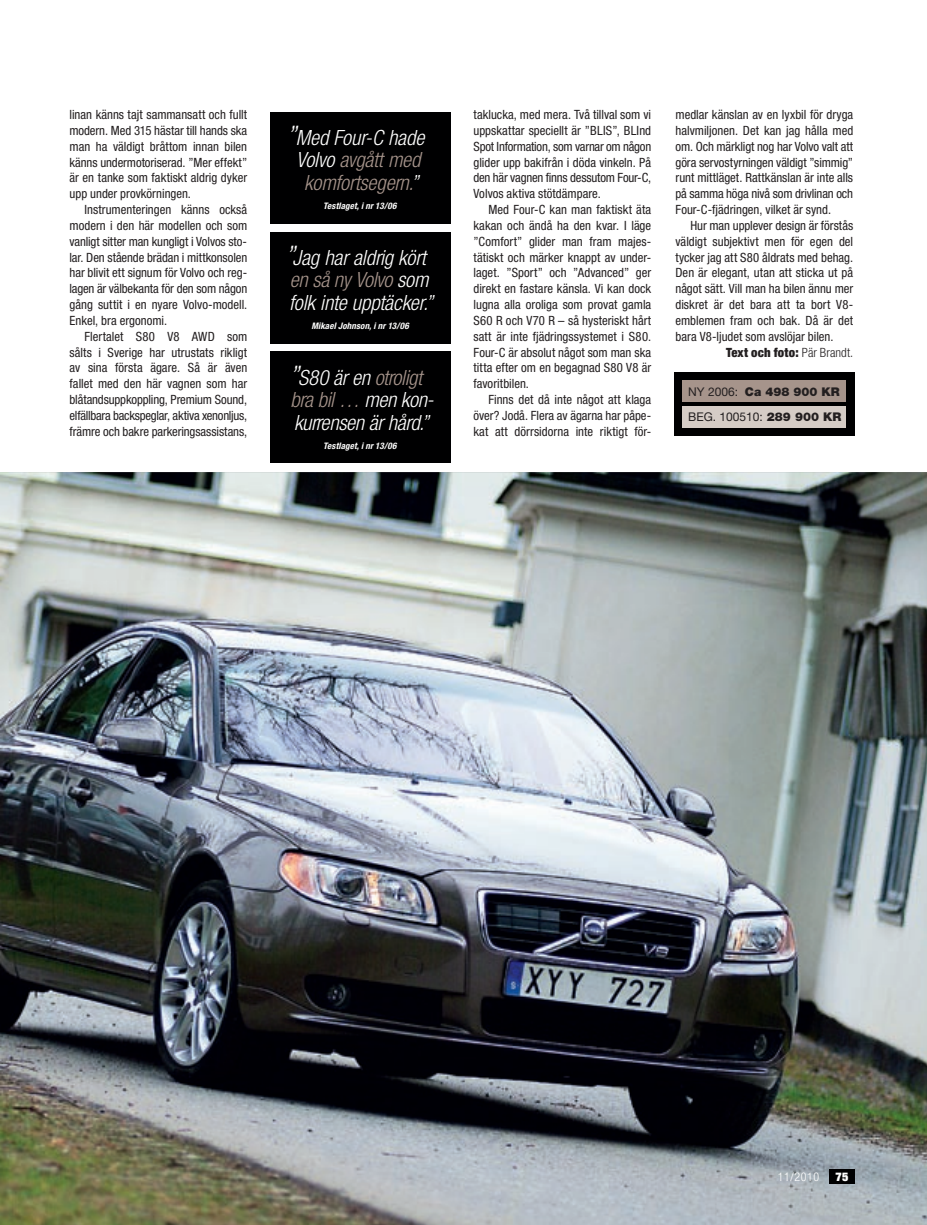
<style>
.page{position:relative;width:927px;height:1225px;background:#fff}
.page>*{position:absolute;margin:0;border:0;box-sizing:border-box;transform-origin:0 0}
.t1{font:italic 300 condensed 21px/22.5px "Helvetica Neue";letter-spacing:-.015em;color:#fff}
.t2{font:italic 300 condensed 21px/22.5px "Helvetica Neue";letter-spacing:-.005em;color:#a6948b;text-align:center}
.t3{font:condensed 12.75px "Helvetica Neue";color:#231f20}
.t4{font:condensed 12.75px "Helvetica Neue";letter-spacing:-.02em;color:#231f20}
.t5{font:900 condensed 12.75px "Helvetica Neue";letter-spacing:.01em;color:#231f20}
.t6{font:12px/25.5px "Helvetica Neue";color:#231f20}
.t7{font:300 condensed 12px "Helvetica Neue";letter-spacing:.05em;color:#fff}
.t8{font:900 expanded 12px "Helvetica Neue";color:#fff}
.t9{font:italic 700 condensed 9px "Helvetica Neue";letter-spacing:.015em;color:#fff}
.s1{font-size:27px;color:#fff}
.s2{color:#fff}
.s3{font-size:27px}
.s4{color:#a6948b}
.s5{font-weight:300}
.s6{font-weight:900}
</style>
<div class="page">
<img style="left:1px;top:472px;width:926px;height:753px">
<hr style="left:0;top:472px;width:1px;height:753px;background:#939598">
<div style="left:829px;top:1169px;width:26px;height:15px;background:#000001"></div>
<div style="left:674px;top:372px;width:181px;height:64px;background:#000001"></div>
<div style="left:682px;top:380px;width:164px;height:21px;background:#a6948b"></div>
<div style="left:682px;top:406px;width:164px;height:21px;background:#d5ccc6"></div>
<div style="left:270px;top:112px;width:181px;height:111px;background:#000001"></div>
<div style="left:270px;top:232px;width:181px;height:111px;background:#000001"></div>
<div style="left:270px;top:352px;width:181px;height:111px;background:#000001"></div>
<img style="left:0;top:489px;width:1px;height:191px">
<p class="t3" style="left:70px;top:107px;width:179px">linan känns tajt sammansatt och fullt</p>
<p class="t3" style="left:70px;top:123px;width:179px">modern. Med 315 hästar till hands ska</p>
<p class="t3" style="left:70px;top:139px;width:179px">man ha väldigt bråttom innan bilen</p>
<p class="t3" style="left:70px;top:155px;width:179px">känns undermotoriserad. ”Mer effekt”</p>
<p class="t3" style="left:70px;top:170px;width:179px">är en tanke som faktiskt aldrig dyker</p>
<p class="t3" style="left:70px;top:186px;width:123px">upp under provkörningen.</p>
<p class="t3" style="left:84px;top:202px;width:164px">Instrumenteringen känns också</p>
<p class="t3" style="left:70px;top:218px;width:179px">modern i den här modellen och som</p>
<p class="t3" style="left:70px;top:234px;width:179px">vanligt sitter man kungligt i Volvos sto-</p>
<p class="t3" style="left:70px;top:250px;width:179px">lar. Den stående brädan i mittkonsolen</p>
<p class="t3" style="left:70px;top:265px;width:179px">har blivit ett signum för Volvo och reg-</p>
<p class="t3" style="left:70px;top:281px;width:179px">lagen är välbekanta för den som någon</p>
<p class="t3" style="left:70px;top:297px;width:179px">gång suttit i en nyare Volvo-modell.</p>
<p class="t3" style="left:70px;top:313px;width:99px">Enkel, bra ergonomi.</p>
<p class="t3" style="left:84px;top:329px;width:164px">Flertalet S80 V8 AWD som</p>
<p class="t3" style="left:70px;top:345px;width:179px">sålts i Sverige har utrustats rikligt</p>
<p class="t3" style="left:70px;top:360px;width:179px">av sina första ägare. Så är även</p>
<p class="t3" style="left:70px;top:376px;width:179px">fallet med den här vagnen som har</p>
<p class="t3" style="left:70px;top:392px;width:179px">blåtandsuppkoppling, Premium Sound,</p>
<p class="t4" style="left:70px;top:408px;width:179px">elfällbara backspeglar, aktiva xenonljus,</p>
<p class="t3" style="left:70px;top:424px;width:179px">främre och bakre parkeringsassistans,</p>
<p class="t2" style="left:287px;top:126px;width:139px"><span class="s1">”</span><span class="s2">Med Four-C hade<br>Volvo</span> avgått med komfortsegern.<span class="s2">”</span></p>
<p class="t9" style="left:323px;top:201px;width:75px">Testlaget, i nr 13/06</p>
<p class="t1" style="left:286px;top:246px;width:149px"><span class="s3">”</span>Jag har aldrig kört <span class="s4">en så ny Volvo</span> som folk inte upptäcker.”</p>
<p class="t9" style="left:311px;top:321px;width:99px">Mikael Johnson, i nr 13/06</p>
<p class="t1" style="left:289px;top:366px;width:146px"><span class="s3">”</span>S80 är en <span class="s4">otroligt bra bil …</span> men kon&shy;kurrensen är hård.”</p>
<p class="t9" style="left:323px;top:440px;width:75px">Testlaget, i nr 13/06</p>
<p class="t3" style="left:473px;top:107px;width:179px">taklucka, med mera. Två tillval som vi</p>
<p class="t3" style="left:473px;top:123px;width:179px">uppskattar speciellt är ”BLIS”, BLInd</p>
<p class="t3" style="left:473px;top:139px;width:179px">Spot Information, som varnar om någon</p>
<p class="t3" style="left:473px;top:155px;width:179px">glider upp bakifrån i döda vinkeln. På</p>
<p class="t4" style="left:473px;top:170px;width:179px">den här vagnen finns dessutom Four-C,</p>
<p class="t3" style="left:473px;top:186px;width:129px">Volvos aktiva stötdämpare.</p>
<p class="t3" style="left:488px;top:202px;width:164px">Med Four-C kan man faktiskt äta</p>
<p class="t3" style="left:473px;top:218px;width:179px">kakan och ändå ha den kvar. I läge</p>
<p class="t3" style="left:473px;top:234px;width:179px">”Comfort” glider man fram majes-</p>
<p class="t3" style="left:473px;top:250px;width:179px">tätiskt och märker knappt av under-</p>
<p class="t3" style="left:473px;top:265px;width:179px">laget. ”Sport” och ”Advanced” ger</p>
<p class="t3" style="left:473px;top:281px;width:179px">direkt en fastare känsla. Vi kan dock</p>
<p class="t3" style="left:473px;top:297px;width:179px">lugna alla oroliga som provat gamla</p>
<p class="t3" style="left:473px;top:313px;width:179px">S60 R och V70 R – så hysteriskt hårt</p>
<p class="t3" style="left:473px;top:329px;width:179px">satt är inte fjädringssystemet i S80.</p>
<p class="t3" style="left:473px;top:345px;width:179px">Four-C är absolut något som man ska</p>
<p class="t3" style="left:473px;top:360px;width:179px">titta efter om en begagnad S80 V8 är</p>
<p class="t3" style="left:473px;top:376px;width:57px">favoritbilen.</p>
<p class="t3" style="left:488px;top:392px;width:164px">Finns det då inte något att klaga</p>
<p class="t3" style="left:473px;top:408px;width:179px">över? Jodå. Flera av ägarna har påpe-</p>
<p class="t3" style="left:473px;top:424px;width:179px">kat att dörrsidorna inte riktigt för-</p>
<p class="t3" style="left:675px;top:107px;width:179px">medlar känslan av en lyxbil för dryga</p>
<p class="t3" style="left:675px;top:123px;width:179px">halvmiljonen. Det kan jag hålla med</p>
<p class="t3" style="left:675px;top:139px;width:179px">om. Och märkligt nog har Volvo valt att</p>
<p class="t3" style="left:675px;top:155px;width:179px">göra servostyrningen väldigt ”simmig”</p>
<p class="t3" style="left:675px;top:170px;width:179px">runt mittläget. Rattkänslan är inte alls</p>
<p class="t3" style="left:675px;top:186px;width:179px">på samma höga nivå som drivlinan och</p>
<p class="t3" style="left:675px;top:202px;width:157px">Four-C-fjädringen, vilket är synd.</p>
<p class="t3" style="left:690px;top:218px;width:164px">Hur man upplever design är förstås</p>
<p class="t3" style="left:675px;top:234px;width:179px">väldigt subjektivt men för egen del</p>
<p class="t3" style="left:675px;top:250px;width:179px">tycker jag att S80 åldrats med behag.</p>
<p class="t3" style="left:675px;top:265px;width:179px">Den är elegant, utan att sticka ut på</p>
<p class="t3" style="left:675px;top:281px;width:179px">något sätt. Vill man ha bilen ännu mer</p>
<p class="t3" style="left:675px;top:297px;width:179px">diskret är det bara att ta bort V8-</p>
<p class="t3" style="left:675px;top:313px;width:179px">emblemen fram och bak. Då är det</p>
<p class="t3" style="left:675px;top:329px;width:160px">bara V8-ljudet som avslöjar bilen.</p>
<p class="t5" style="left:726px;top:344px;width:129px">Text och foto: <span class="s5">Pär Brandt.</span></p>
<p class="t6" style="left:688px;top:378px;width:155px">NY 2006: <span class="s6">Ca 498 900 KR<br></span>BEG. 100510: <span class="s6">289 900 KR</span></p>
<p class="t7" style="left:778px;top:1170px;width:43px">11/2010</p>
<p class="t8" style="left:835px;top:1169px;width:15px">75</p>
</div>
